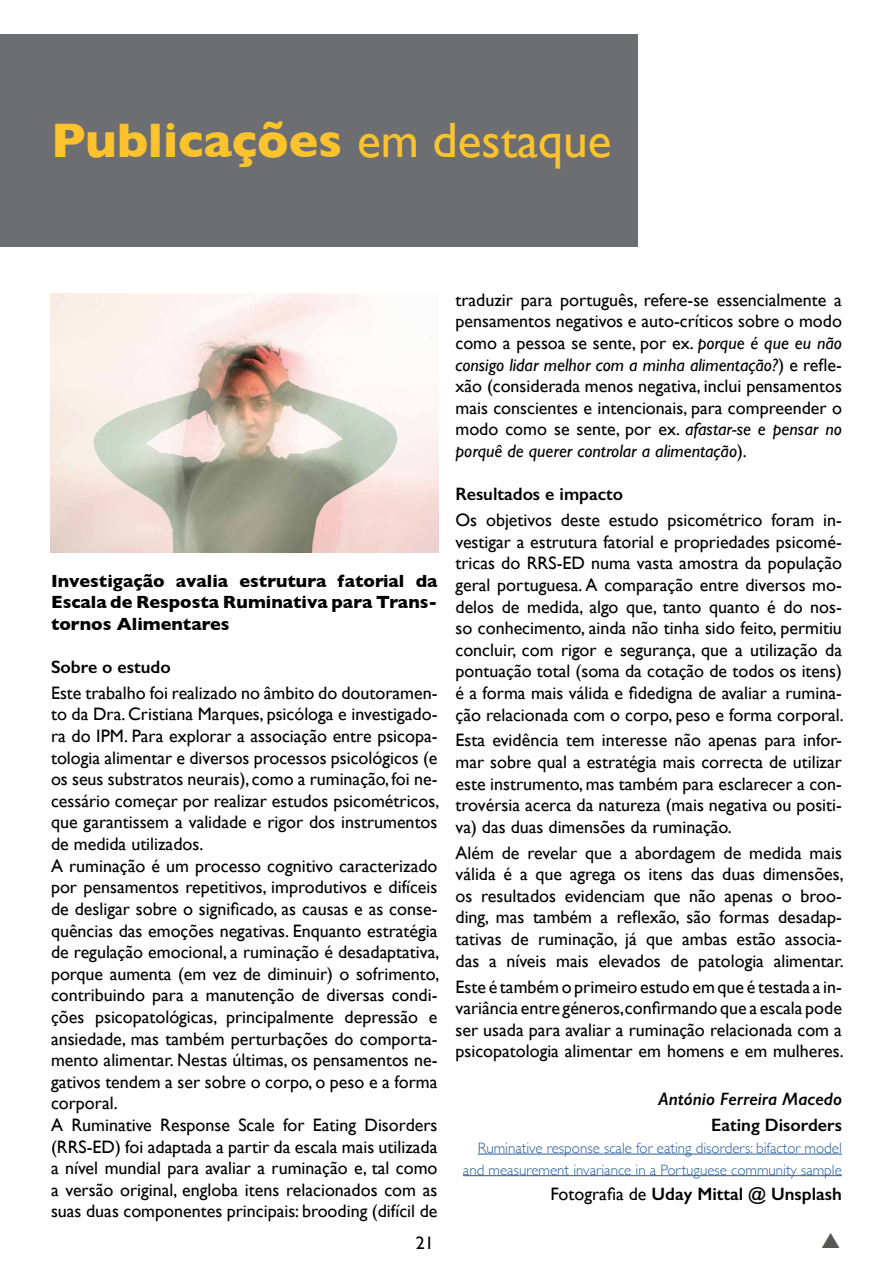
<style>
.page{position:relative;width:893px;height:1263px;background:#fff}
.page>*{position:absolute;margin:0;border:0;box-sizing:border-box;transform-origin:0 0}
.t1{font:700 49.5px "Gill Sans";color:#fdc32d}
.t2{font:18px/21.6px "Gill Sans";color:#000;text-align:justify}
.t3{font:700 18px/21.6px "Gill Sans";color:#000;text-align:justify}
.t4{font:600 18px "Gill Sans";color:#000}
.t5{font:italic 600 18px "Gill Sans";color:#000}
.t6{font:18px "Gill Sans";color:#000}
.t7{font:300 15px/21.6px "Gill Sans";color:#275b9b;text-align:right}
.s1{font-weight:400}
.s2{font-style:italic}
</style>
<div class="page">
<hr style="left:478px;top:1154px;width:364px;height:1px;background:#275b9b">
<hr style="left:463px;top:1175px;width:379px;height:1px;background:#275b9b">
<div style="left:0;top:34px;width:638px;height:213px;background:#6c6e72"></div>
<img style="left:50px;top:294px;width:388px;height:258px">
<h1 class="t1" style="left:51px;top:101px;width:562px">Publicações <span class="s1">em destaque</span></h1>
<p class="t3" style="left:51px;top:569px;width:388px">Investigação avalia estrutura fatorial da Escala de Resposta Ruminativa para Trans&shy;tornos Alimentares</p>
<p class="t4" style="left:51px;top:656px;width:121px">Sobre o estudo</p>
<p class="t2" style="left:51px;top:682px;width:390px;text-align:left">Este trabalho foi realizado no âmbito do doutoramen&shy;to da Dra. Cristiana Marques, psicóloga e investigado&shy;ra do IPM. Para explorar a associação entre psicopa&shy;tologia alimentar e diversos processos psicológicos (e os seus substratos neurais), como a ruminação, foi ne&shy;cessário começar por realizar estudos psicométricos, que garantissem a validade e rigor dos instrumentos de medida utilizados.<br>A ruminação é um processo cognitivo caracterizado por pensamentos repetitivos, improdutivos e difíceis de desligar sobre o significado, as causas e as conse&shy;quências das emoções negativas. Enquanto estratégia de regulação emocional, a ruminação é desadaptativa, porque aumenta (em vez de diminuir) o sofrimento, contribuindo para a manutenção de diversas condi&shy;ções psicopatológicas, principalmente depressão e ansiedade, mas também perturbações do comporta&shy;mento alimentar. Nestas últimas, os pensamentos ne&shy;gativos tendem a ser sobre o corpo, o peso e a forma corporal.<br>A Ruminative Response Scale for Eating Disorders (RRS-ED) foi adaptada a partir da escala mais utilizada a nível mundial para avaliar a ruminação e, tal como a versão original, engloba itens relacionados com as suas duas componentes principais: brooding (difícil de</p>
<p class="t6" style="left:416px;top:1232px;width:19px">21</p>
<p class="t2" style="left:455px;top:289px;width:388px">traduzir para português, refere-se essencialmente a pensamentos negativos e auto-críticos sobre o modo como a pessoa se sente, por ex. <span class="s2">porque é que eu não consigo lidar melhor com a minha alimentação?</span>) e refle&shy;xão (considerada menos negativa, inclui pensamentos mais conscientes e intencionais, para compreender o modo como se sente, por ex. <span class="s2">afastar-se e pensar no porquê de querer controlar a alimentação</span>).</p>
<p class="t4" style="left:455px;top:483px;width:169px">Resultados e impacto</p>
<p class="t2" style="left:455px;top:509px;width:390px">Os objetivos deste estudo psicométrico foram in&shy;vestigar a estrutura fatorial e propriedades psicomé&shy;tricas do RRS-ED numa vasta amostra da população geral portuguesa. A comparação entre diversos mo&shy;delos de medida, algo que, tanto quanto é do nos&shy;so conhecimento, ainda não tinha sido feito, permitiu concluir, com rigor e segurança, que a utilização da pontuação total (soma da cotação de todos os itens) é a forma mais válida e fidedigna de avaliar a rumina&shy;ção relacionada com o corpo, peso e forma corporal.</p>
<p class="t2" style="left:455px;top:729px;width:388px">Esta evidência tem interesse não apenas para infor&shy;mar sobre qual a estratégia mais correcta de utilizar este instrumento, mas também para esclarecer a con&shy;trovérsia acerca da natureza (mais negativa ou positi&shy;va) das duas dimensões da ruminação.</p>
<p class="t2" style="left:455px;top:842px;width:390px">Além de revelar que a abordagem de medida mais válida é a que agrega os itens das duas dimensões, os resultados evidenciam que não apenas o broo&shy;ding, mas também a reflexão, são formas desadap&shy;tativas de ruminação, já que ambas estão associa&shy;das a níveis mais elevados de patologia alimentar.</p>
<p class="t2" style="left:455px;top:975px;width:390px">Este é também o primeiro estudo em que é testada a in&shy;variância entre géneros,confirmando que a escala pode ser usada para avaliar a ruminação relacionada com a psicopatologia alimentar em homens e em mulheres.</p>
<p class="t5" style="left:658px;top:1088px;width:185px">António Ferreira Macedo</p>
<p class="t4" style="left:711px;top:1114px;width:132px">Eating Disorders</p>
<p class="t7" style="left:463px;top:1136px;width:380px">Ruminative response scale for eating disorders: bifactor model and measurement invariance in a Portuguese community sample</p>
<p class="t4" style="left:550px;top:1183px;width:293px"><span class="s1">Fotografia de</span> Uday Mittal @ Unsplash</p>
</div>
